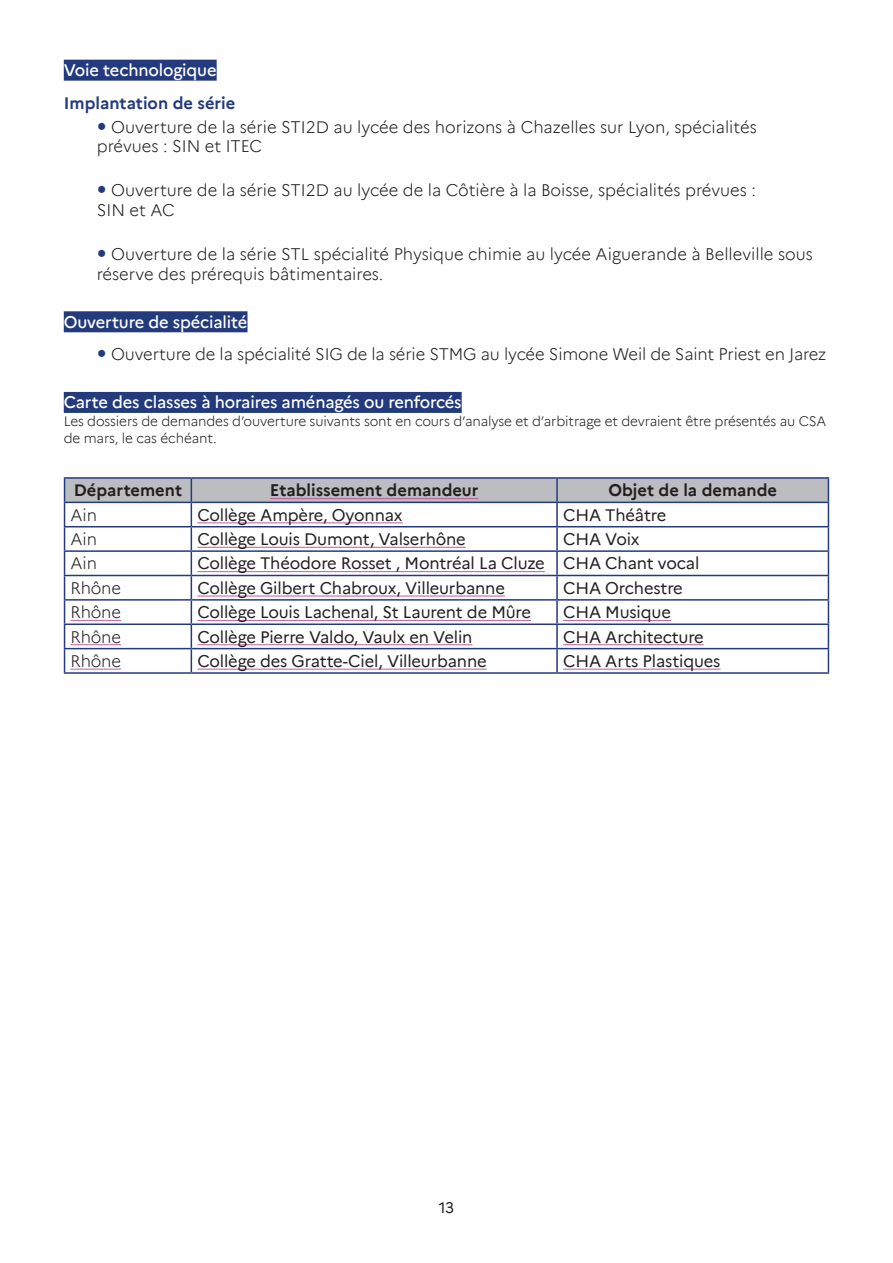
<style>
.page{position:relative;width:893px;height:1263px;background:#fff}
.page>*{position:absolute;margin:0;border:0;box-sizing:border-box;transform-origin:0 0}
.cc3{font:300 16.5px/19.8px "Marianne";color:#231f20}
.cc3-2{font:16.5px "Marianne";letter-spacing:-.01em;color:#231f20}
.courant1{font:500 16.5px "Marianne";letter-spacing:-.01em;color:#fff}
.t1{font:700 16.5px "Marianne";color:#231f20}
.t2{font:15px "Marianne";color:#231f20}
.courant1-2{font:300 13.5px/17.2px "Marianne";letter-spacing:-.01em;color:#231f20}
.s1{font-weight:700;color:#233b7d}
</style>
<div class="page">
<div style="left:64px;top:60px;width:153px;height:21px;background:#233b7d"></div>
<div style="left:64px;top:311px;width:183px;height:21px;background:#233b7d"></div>
<div style="left:64px;top:392px;width:398px;height:21px;background:#233b7d"></div>
<hr style="left:64px;top:477px;width:127px;height:2px;background:#233b7d">
<hr style="left:191px;top:477px;width:366px;height:2px;background:#233b7d">
<hr style="left:557px;top:477px;width:272px;height:2px;background:#233b7d">
<svg style="left:64px;top:478px;width:765px;height:194px"></svg>
<hr style="left:64px;top:672px;width:127px;height:2px;background:#233b7d">
<hr style="left:191px;top:672px;width:366px;height:2px;background:#233b7d">
<hr style="left:557px;top:672px;width:272px;height:2px;background:#233b7d">
<hr style="left:270px;top:498px;width:209px;height:1px;background:#c25aa2">
<hr style="left:197px;top:523px;width:206px;height:1px;background:#c25aa2">
<hr style="left:197px;top:547px;width:269px;height:1px;background:#c25aa2">
<hr style="left:197px;top:571px;width:348px;height:1px;background:#c25aa2">
<hr style="left:197px;top:596px;width:308px;height:1px;background:#c25aa2">
<hr style="left:71px;top:620px;width:50px;height:1px;background:#c25aa2">
<hr style="left:197px;top:620px;width:334px;height:1px;background:#c25aa2">
<hr style="left:563px;top:620px;width:108px;height:1px;background:#c25aa2">
<hr style="left:71px;top:644px;width:50px;height:1px;background:#c25aa2">
<hr style="left:197px;top:644px;width:275px;height:1px;background:#c25aa2">
<hr style="left:563px;top:644px;width:141px;height:1px;background:#c25aa2">
<hr style="left:71px;top:669px;width:50px;height:1px;background:#c25aa2">
<hr style="left:197px;top:669px;width:290px;height:1px;background:#c25aa2">
<hr style="left:563px;top:669px;width:157px;height:1px;background:#c25aa2">
<p class="courant1" style="left:64px;top:58px;width:154px">Voie technologique</p>
<p class="cc3" style="left:111px;top:89px;width:647px;line-height:24px;text-indent:-47px"><span class="s1">Implantation de série<br></span>Ouverture de la série STI2D au lycée des horizons à Chazelles sur Lyon, spécialités</p>
<p class="cc3" style="left:97px;top:135px;width:167px">prévues : SIN et ITEC</p>
<p class="cc3" style="left:97px;top:179px;width:661px;text-indent:14px">Ouverture de la série STI2D au lycée de la Côtière à la Boisse, spécialités prévues :<br>SIN et AC</p>
<p class="cc3" style="left:97px;top:243px;width:718px;text-indent:14px">Ouverture de la série STL spécialité Physique chimie au lycée Aiguerande à Belleville sous réserve des prérequis bâtimentaires.</p>
<p class="courant1" style="left:64px;top:309px;width:185px">Ouverture de spécialité</p>
<p class="cc3" style="left:111px;top:343px;width:717px">Ouverture de la spécialité SIG de la série STMG au lycée Simone Weil de Saint Priest en Jarez</p>
<p class="courant1" style="left:64px;top:390px;width:399px">Carte des classes à horaires aménagés ou renforcés</p>
<p class="courant1-2" style="left:64px;top:411px;width:764px">Les dossiers de demandes d’ouverture suivants sont en cours d’analyse et d’arbitrage et devraient être présentés au CSA de mars, le cas échéant.</p>
<p class="t1" style="left:74px;top:478px;width:110px">Département</p>
<p class="t1" style="left:270px;top:478px;width:210px">Etablissement demandeur</p>
<p class="t1" style="left:608px;top:478px;width:170px">Objet de la demande</p>
<p class="cc3" style="left:71px;top:504px;width:28px">Ain</p>
<p class="cc3-2" style="left:197px;top:502px;width:207px">Collège Ampère, Oyonnax</p>
<p class="cc3-2" style="left:563px;top:502px;width:105px">CHA Théâtre</p>
<p class="cc3" style="left:71px;top:528px;width:28px">Ain</p>
<p class="cc3-2" style="left:197px;top:526px;width:270px">Collège Louis Dumont, Valserhône</p>
<p class="cc3-2" style="left:563px;top:526px;width:78px">CHA Voix</p>
<p class="cc3" style="left:71px;top:552px;width:28px">Ain</p>
<p class="cc3-2" style="left:197px;top:551px;width:349px">Collège Théodore Rosset , Montréal La Cluze</p>
<p class="cc3-2" style="left:563px;top:551px;width:138px">CHA Chant vocal</p>
<p class="cc3" style="left:71px;top:577px;width:52px">Rhône</p>
<p class="cc3-2" style="left:197px;top:575px;width:309px">Collège Gilbert Chabroux, Villeurbanne</p>
<p class="cc3-2" style="left:563px;top:575px;width:121px">CHA Orchestre</p>
<p class="cc3" style="left:71px;top:601px;width:52px">Rhône</p>
<p class="cc3-2" style="left:197px;top:600px;width:335px">Collège Louis Lachenal, St Laurent de Mûre</p>
<p class="cc3-2" style="left:563px;top:600px;width:109px">CHA Musique</p>
<p class="cc3" style="left:71px;top:625px;width:52px">Rhône</p>
<p class="cc3-2" style="left:197px;top:624px;width:277px">Collège Pierre Valdo, Vaulx en Velin</p>
<p class="cc3-2" style="left:563px;top:624px;width:142px">CHA Architecture</p>
<p class="cc3" style="left:71px;top:650px;width:52px">Rhône</p>
<p class="cc3-2" style="left:197px;top:648px;width:291px">Collège des Gratte-Ciel, Villeurbanne</p>
<p class="cc3-2" style="left:563px;top:648px;width:159px">CHA Arts Plastiques</p>
<p class="t2" style="left:439px;top:1196px;width:17px">13</p>
</div>
